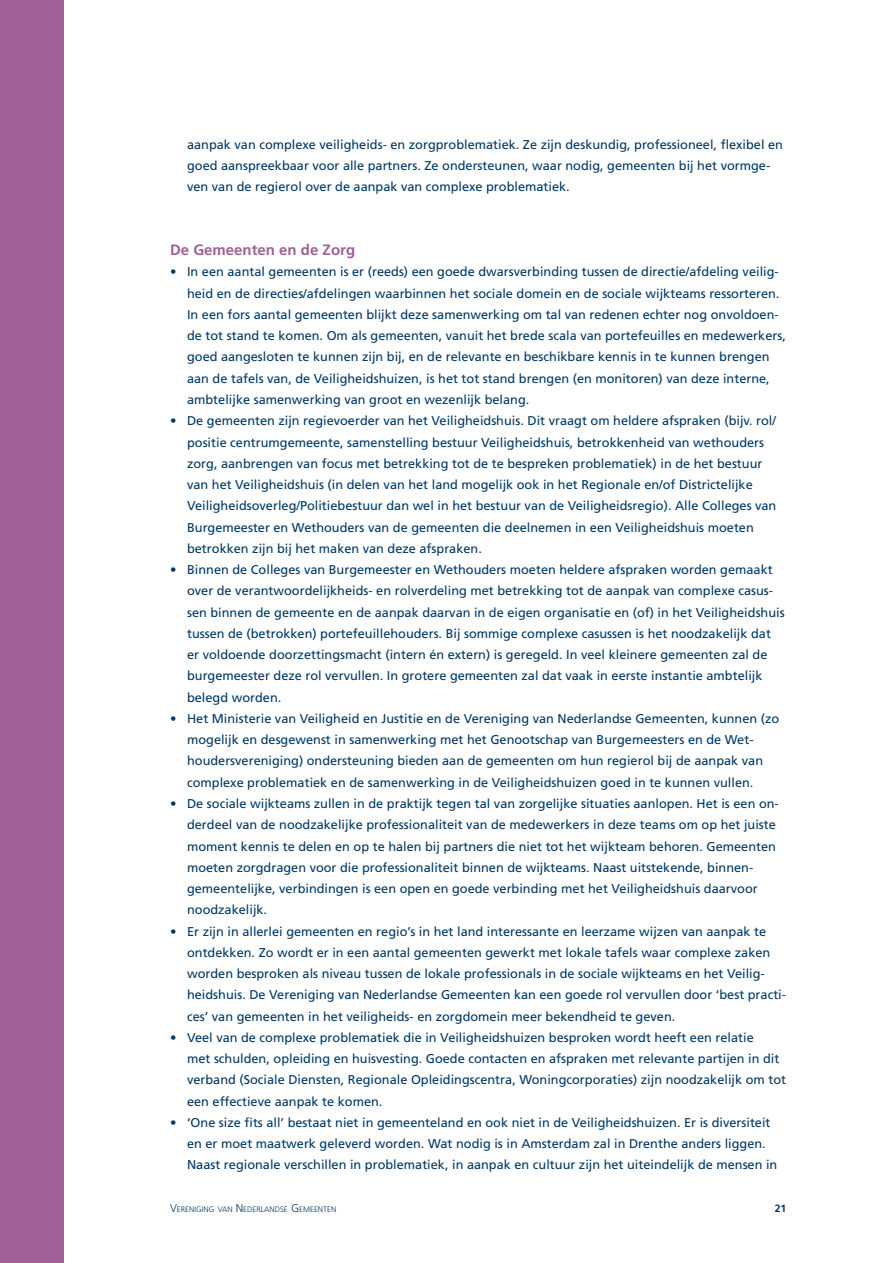
<style>
.page{position:relative;width:893px;height:1263px;background:#fff}
.page>*{position:absolute;margin:0;border:0;box-sizing:border-box;transform-origin:0 0}
._003_Tussenkop_1___1{font:700 15px "Frutiger LT Std";color:#a06197}
.t1{font:12.75px/21.3px "Frutiger LT Std";color:#003865}
.t2{font:700 10.5px "Frutiger LT Std";color:#003865}
.t3{font:300 7.8px "Frutiger LT Std";color:#003865}
.s1{font-size:11.25px}
</style>
<div class="page">
<div style="left:0;top:0;width:64px;height:1263px;background:#a06197"></div>
<p class="t1" style="left:187px;top:134px;width:597px">aanpak van complexe veiligheids- en zorgproblematiek. Ze zijn deskundig, professioneel, flexibel en goed aanspreekbaar voor alle partners. Ze ondersteunen, waar nodig, gemeenten bij het vormge&shy;ven van de regierol over de aanpak van complexe problematiek.</p>
<p class="_003_Tussenkop_1___1" style="left:170px;top:241px;width:187px">De Gemeenten en de Zorg</p>
<p class="t1" style="left:187px;top:261px;width:600px;text-indent:-17px">• In een aantal gemeenten is er (reeds) een goede dwarsverbinding tussen de directie/afdeling veilig&shy;heid en de directies/afdelingen waarbinnen het sociale domein en de sociale wijkteams ressorteren.<br>In een fors aantal gemeenten blijkt deze samenwerking om tal van redenen echter nog onvoldoen&shy;de tot stand te komen. Om als gemeenten, vanuit het brede scala van portefeuilles en medewerkers, goed aangesloten te kunnen zijn bij, en de relevante en beschikbare kennis in te kunnen brengen aan de tafels van, de Veiligheidshuizen, is het tot stand brengen (en monitoren) van deze interne, ambtelijke samenwerking van groot en wezenlijk belang.</p>
<p class="t1" style="left:187px;top:410px;width:591px;text-indent:-17px">• De gemeenten zijn regievoerder van het Veiligheidshuis. Dit vraagt om heldere afspraken (bijv. rol/ positie centrumgemeente, samenstelling bestuur Veiligheidshuis, betrokkenheid van wethouders zorg, aanbrengen van focus met betrekking tot de te bespreken problematiek) in de het bestuur van het Veiligheidshuis (in delen van het land mogelijk ook in het Regionale en/of Districtelijke Veiligheidsoverleg/Politiebestuur dan wel in het bestuur van de Veiligheidsregio). Alle Colleges van Burgemeester en Wethouders van de gemeenten die deelnemen in een Veiligheidshuis moeten betrokken zijn bij het maken van deze afspraken.</p>
<p class="t1" style="left:187px;top:559px;width:599px;text-indent:-17px">• Binnen de Colleges van Burgemeester en Wethouders moeten heldere afspraken worden gemaakt over de verantwoordelijkheids- en rolverdeling met betrekking tot de aanpak van complexe casus&shy;sen binnen de gemeente en de aanpak daarvan in de eigen organisatie en (of) in het Veiligheidshuis tussen de (betrokken) portefeuillehouders. Bij sommige complexe casussen is het noodzakelijk dat er voldoende doorzettingsmacht (intern én extern) is geregeld. In veel kleinere gemeenten zal de burgemeester deze rol vervullen. In grotere gemeenten zal dat vaak in eerste instantie ambtelijk belegd worden.</p>
<p class="t1" style="left:187px;top:708px;width:594px;text-indent:-17px">• Het Ministerie van Veiligheid en Justitie en de Vereniging van Nederlandse Gemeenten, kunnen (zo mogelijk en desgewenst in samenwerking met het Genootschap van Burgemeesters en de Wet&shy;houdersvereniging) ondersteuning bieden aan de gemeenten om hun regierol bij de aanpak van complexe problematiek en de samenwerking in de Veiligheidshuizen goed in te kunnen vullen.</p>
<p class="t1" style="left:187px;top:793px;width:593px;text-indent:-17px">• De sociale wijkteams zullen in de praktijk tegen tal van zorgelijke situaties aanlopen. Het is een on&shy;derdeel van de noodzakelijke professionaliteit van de medewerkers in deze teams om op het juiste moment kennis te delen en op te halen bij partners die niet tot het wijkteam behoren. Gemeenten moeten zorgdragen voor die professionaliteit binnen de wijkteams. Naast uitstekende, binnen&shy;gemeentelijke, verbindingen is een open en goede verbinding met het Veiligheidshuis daarvoor noodzakelijk.</p>
<p class="t1" style="left:187px;top:920px;width:600px;text-indent:-17px">• Er zijn in allerlei gemeenten en regio’s in het land interessante en leerzame wijzen van aanpak te ontdekken. Zo wordt er in een aantal gemeenten gewerkt met lokale tafels waar complexe zaken worden besproken als niveau tussen de lokale professionals in de sociale wijkteams en het Veilig&shy;heidshuis. De Vereniging van Nederlandse Gemeenten kan een goede rol vervullen door ‘best practi&shy;ces’ van gemeenten in het veiligheids- en zorgdomein meer bekendheid te geven.</p>
<p class="t1" style="left:187px;top:1027px;width:600px;text-indent:-17px">• Veel van de complexe problematiek die in Veiligheidshuizen besproken wordt heeft een relatie<br>met schulden, opleiding en huisvesting. Goede contacten en afspraken met relevante partijen in dit verband (Sociale Diensten, Regionale Opleidingscentra, Woningcorporaties) zijn noodzakelijk om tot een effectieve aanpak te komen.</p>
<p class="t1" style="left:187px;top:1112px;width:592px;text-indent:-17px">• ‘One size fits all’ bestaat niet in gemeenteland en ook niet in de Veiligheidshuizen. Er is diversiteit en er moet maatwerk geleverd worden. Wat nodig is in Amsterdam zal in Drenthe anders liggen.<br>Naast regionale verschillen in problematiek, in aanpak en cultuur zijn het uiteindelijk de mensen in</p>
<p class="t3" style="left:170px;top:1205px;width:168px"><span class="s1">V</span>ERENIGING VAN <span class="s1">N</span> EDERLANDSE <span class="s1">G</span> EMEENTEN</p>
<p class="t2" style="left:775px;top:1202px;width:13px">21</p>
</div>
